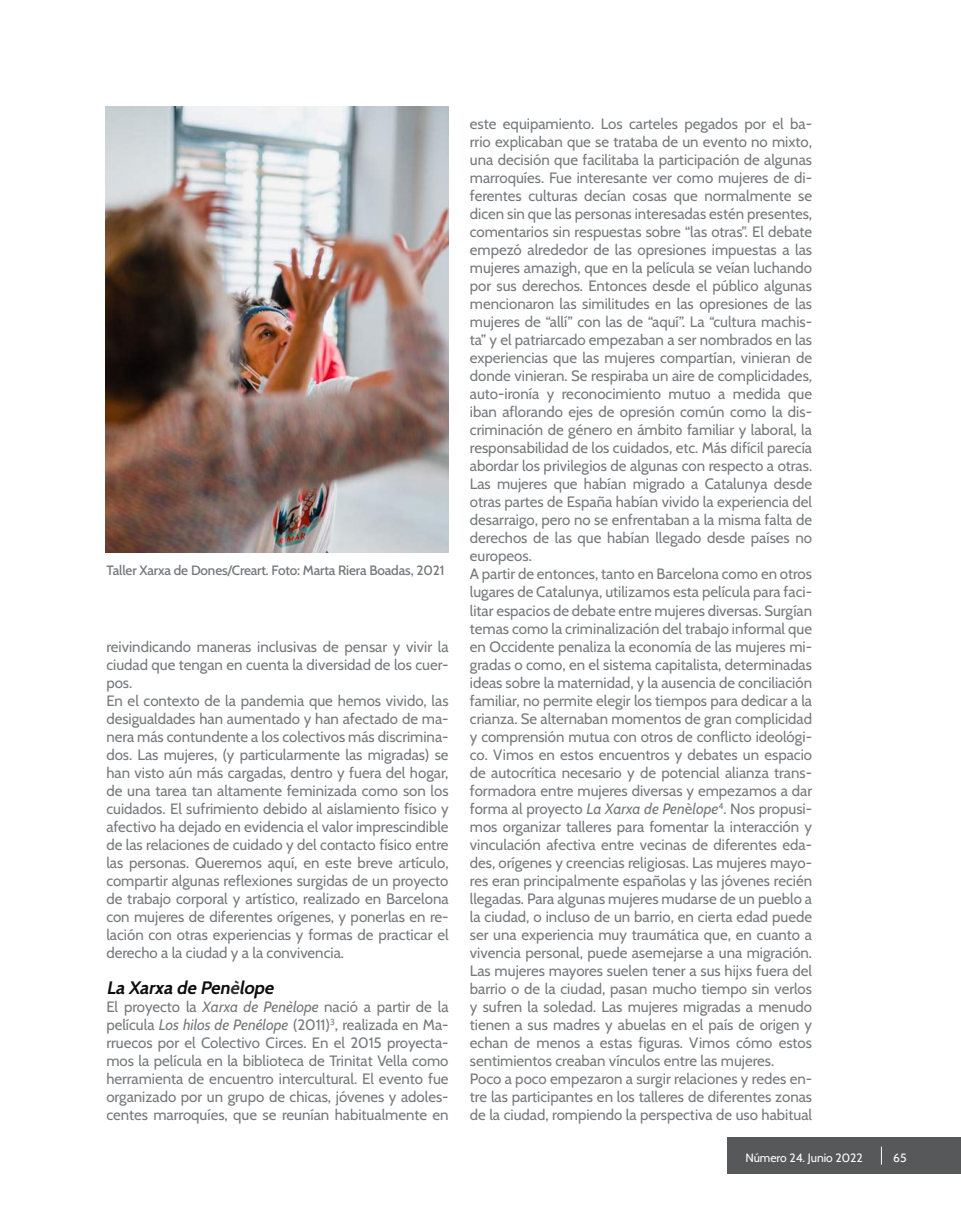
<style>
.page{position:relative;width:961px;height:1231px;background:#fff}
.page>*{position:absolute;margin:0;border:0;box-sizing:border-box;transform-origin:0 0}
.t1{font:italic 700 18px "Cabin";color:#0d0d0d}
.t2{font:15px/18px "Cabin";color:#76787b}
.t3{font:500 13.5px "Cabin";letter-spacing:-.01em;color:#76787b}
.t4{font:12px "Cabin";color:#fff}
.s1{color:#312f30}
.s2{font-style:italic}
</style>
<div class="page">
<div style="left:727px;top:1137px;width:234px;height:36px;background:#57585a"></div>
<svg style="left:881px;top:1146px;width:1px;height:18px"></svg>
<img style="left:106px;top:106px;width:342px;height:446px">
<p class="t3" style="left:106px;top:559px;width:339px">Taller Xarxa de Dones/Creart. Foto: Marta Riera Boadas, 2021</p>
<p class="t2" style="left:106px;top:636px;width:344px">reivindicando maneras inclusivas de pensar y vivir la ciudad que tengan en cuenta la diversidad de los cuer&shy;pos.<br>En el contexto de la pandemia que hemos vivido, las desigualdades han aumentado y han afectado de ma&shy;nera más contundente a los colectivos más discrimina&shy;dos. Las mujeres, (y particularmente las migradas) se han visto aún más cargadas, dentro y fuera del hogar, de una tarea tan altamente feminizada como son los cuidados. El sufrimiento debido al aislamiento físico y afectivo ha dejado en evidencia el valor imprescindible de las relaciones de cuidado y del contacto físico entre las personas. Queremos aquí, en este breve artículo, compartir algunas reflexiones surgidas de un proyecto de trabajo corporal y artístico, realizado en Barcelona con mujeres de diferentes orígenes, y ponerlas en re&shy;lación con otras experiencias y formas de practicar el derecho a la ciudad y a la convivencia.</p>
<p class="t1" style="left:106px;top:973px;width:173px">La Xarxa de Pen<span class="s1">è</span>lope</p>
<p class="t2" style="left:106px;top:996px;width:344px;text-align:justify">El proyecto la <span class="s2">Xarxa de Penèlope</span> nació a partir de la película <span class="s2">Los hilos de Penélope</span> (2011)<sup>3</sup>, realizada en Ma&shy;rruecos por el Colectivo Circes. En el 2015 proyecta&shy;mos la película en la biblioteca de Trinitat Vella como herramienta de encuentro intercultural. El evento fue organizado por un grupo de chicas, jóvenes y adoles&shy;centes marroquíes, que se reunían habitualmente en</p>
<p class="t2" style="left:470px;top:114px;width:344px">este equipamiento. Los carteles pegados por el ba&shy;rrio explicaban que se trataba de un evento no mixto, una decisión que facilitaba la participación de algunas marroquíes. Fue interesante ver como mujeres de di&shy;ferentes culturas decían cosas que normalmente se dicen sin que las personas interesadas estén presentes, comentarios sin respuestas sobre “las otras”. El debate empezó alrededor de las opresiones impuestas a las mujeres amazigh, que en la película se veían luchando por sus derechos. Entonces desde el público algunas mencionaron las similitudes en las opresiones de las mujeres de “allí” con las de “aquí”. La “cultura machis&shy;ta” y el patriarcado empezaban a ser nombrados en las experiencias que las mujeres compartían, vinieran de donde vinieran. Se respiraba un aire de complicidades, auto-ironía y reconocimiento mutuo a medida que iban aflorando ejes de opresión común como la dis&shy;criminación de género en ámbito familiar y laboral, la responsabilidad de los cuidados, etc. Más difícil parecía abordar los privilegios de algunas con respecto a otras.<br>Las mujeres que habían migrado a Catalunya desde otras partes de España habían vivido la experiencia del desarraigo, pero no se enfrentaban a la misma falta de derechos de las que habían llegado desde países no europeos.<br>A partir de entonces, tanto en Barcelona como en otros lugares de Catalunya, utilizamos esta película para faci&shy;litar espacios de debate entre mujeres diversas. Surgían temas como la criminalización del trabajo informal que en Occidente penaliza la economía de las mujeres mi&shy;gradas o como, en el sistema capitalista, determinadas ideas sobre la maternidad, y la ausencia de conciliación familiar, no permite elegir los tiempos para dedicar a la crianza. Se alternaban momentos de gran complicidad y comprensión mutua con otros de conflicto ideológi&shy;co. Vimos en estos encuentros y debates un espacio de autocrítica necesario y de potencial alianza trans&shy;formadora entre mujeres diversas y empezamos a dar forma al proyecto <span class="s2">La Xarxa de Pen</span>è<span class="s2">lope</span><sup>4</sup>. Nos propusi&shy;mos organizar talleres para fomentar la interacción y vinculación afectiva entre vecinas de diferentes eda&shy;des, orígenes y creencias religiosas. Las mujeres mayo&shy;res eran principalmente españolas y las jóvenes recién llegadas. Para algunas mujeres mudarse de un pueblo a la ciudad, o incluso de un barrio, en cierta edad puede ser una experiencia muy traumática que, en cuanto a vivencia personal, puede asemejarse a una migración.<br>Las mujeres mayores suelen tener a sus hijxs fuera del barrio o de la ciudad, pasan mucho tiempo sin verlos y sufren la soledad. Las mujeres migradas a menudo tienen a sus madres y abuelas en el país de origen y echan de menos a estas figuras. Vimos cómo estos sentimientos creaban vínculos entre las mujeres.<br>Poco a poco empezaron a surgir relaciones y redes en&shy;tre las participantes en los talleres de diferentes zonas de la ciudad, rompiendo la perspectiva de uso habitual</p>
<p class="t4" style="left:745px;top:1147px;width:119px">Número 24. Junio 2022</p>
<p class="t4" style="left:893px;top:1147px;width:15px">65</p>
</div>
